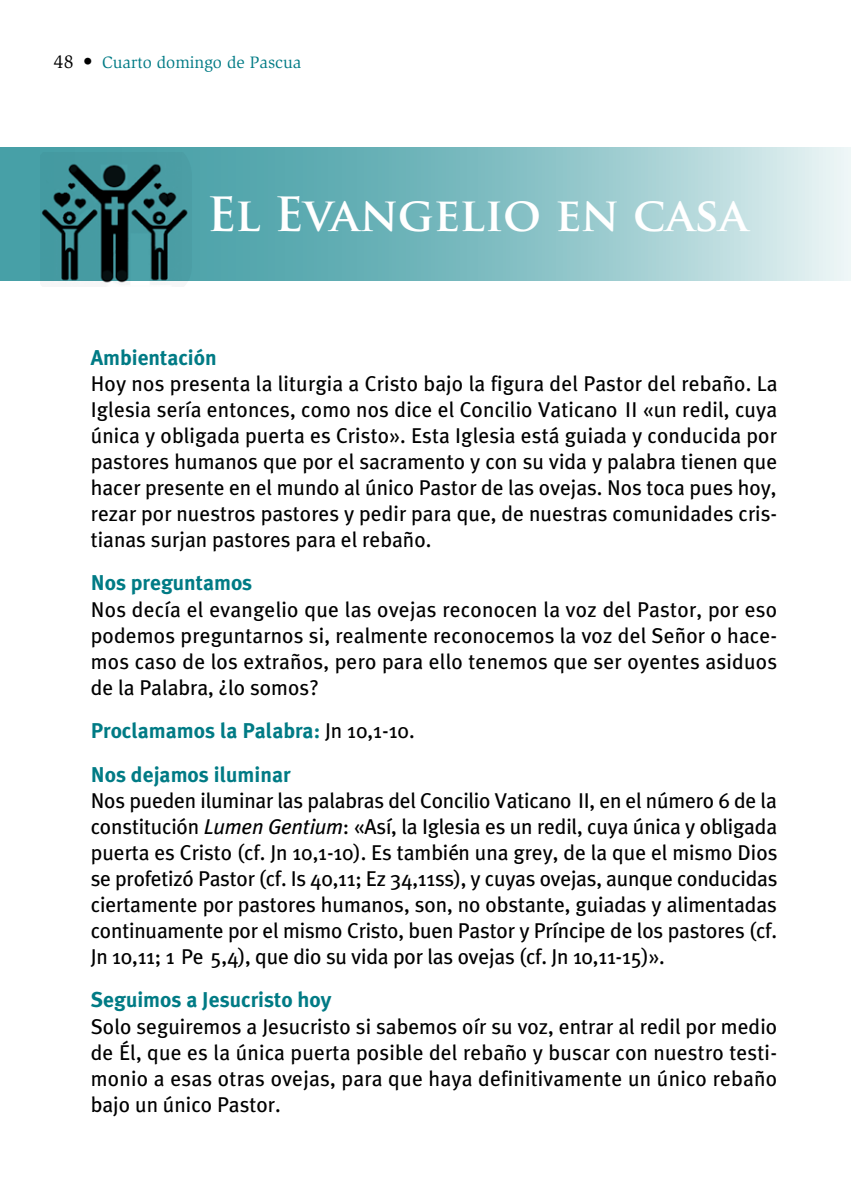
<style>
.page{position:relative;width:851px;height:1191px;background:#fff}
.page>*{position:absolute;margin:0;border:0;box-sizing:border-box;transform-origin:0 0}
.t1{font:700 46px "Trajan Pro";letter-spacing:-.01em;color:#fff}
.t2{font:21.4px/26px "Meta Plus";color:#000;text-align:justify}
.t3{font:700 21.4px/43.4px "Meta Plus";color:#007b85}
.t4{font:17px "Slimbach";color:#007b85}
.s1{font-size:19px;color:#000}
.s2{font-weight:400;color:#000}
.s3{font-style:italic}
</style>
<div class="page">
<svg style="left:0;top:147px;width:850px;height:134px;background:#89c1c6"></svg>
<img style="left:40px;top:153px;width:151px;height:130px">
<p class="t4" style="left:54px;top:52px;width:249px"><span class="s1">48 •</span> Cuarto domingo de Pascua</p>
<h1 class="t1" style="left:207px;top:186px;width:542px">El Evangelio en casa</h1>
<p class="t3" style="left:91px;top:335px;width:127px">Ambientación</p>
<p class="t2" style="left:91px;top:370px;width:688px">Hoy nos presenta la liturgia a Cristo bajo la figura del Pastor del rebaño. La Iglesia sería entonces, como nos dice el Concilio Vaticano II «un redil, cuya única y obligada puerta es Cristo». Esta Iglesia está guiada y conducida por pastores humanos que por el sacramento y con su vida y palabra tienen que hacer presente en el mundo al único Pastor de las ovejas. Nos toca pues hoy, rezar por nuestros pastores y pedir para que, de nuestras comunidades cris&shy;tianas surjan pastores para el rebaño.</p>
<p class="t3" style="left:91px;top:561px;width:163px">Nos preguntamos</p>
<p class="t2" style="left:91px;top:596px;width:688px">Nos decía el evangelio que las ovejas reconocen la voz del Pastor, por eso podemos preguntarnos si, realmente reconocemos la voz del Señor o hace&shy;mos caso de los extraños, pero para ello tenemos que ser oyentes asiduos de la Palabra, ¿lo somos?</p>
<p class="t3" style="left:91px;top:709px;width:325px">Proclamamos la Palabra: <span class="s2">Jn 10,1-10.<br></span>Nos dejamos iluminar</p>
<p class="t2" style="left:91px;top:787px;width:688px">Nos pueden iluminar las palabras del Concilio Vaticano II, en el número 6 de la constitución <span class="s3">Lumen Gentium</span>: «Así, la Iglesia es un redil, cuya única y obligada puerta es Cristo (cf. Jn 10,1-10). Es también una grey, de la que el mismo Dios se profetizó Pastor (cf. Is 40,11; Ez 34,11ss), y cuyas ovejas, aunque conducidas ciertamente por pastores humanos, son, no obstante, guiadas y alimentadas continuamente por el mismo Cristo, buen Pastor y Príncipe de los pastores (cf.<br>Jn 10,11; 1 Pe 5,4), que dio su vida por las ovejas (cf. Jn 10,11-15)».</p>
<p class="t3" style="left:91px;top:978px;width:242px">Seguimos a Jesucristo hoy</p>
<p class="t2" style="left:91px;top:1013px;width:688px">Solo seguiremos a Jesucristo si sabemos oír su voz, entrar al redil por medio de Él, que es la única puerta posible del rebaño y buscar con nuestro testi&shy;monio a esas otras ovejas, para que haya definitivamente un único rebaño bajo un único Pastor.</p>
</div>
